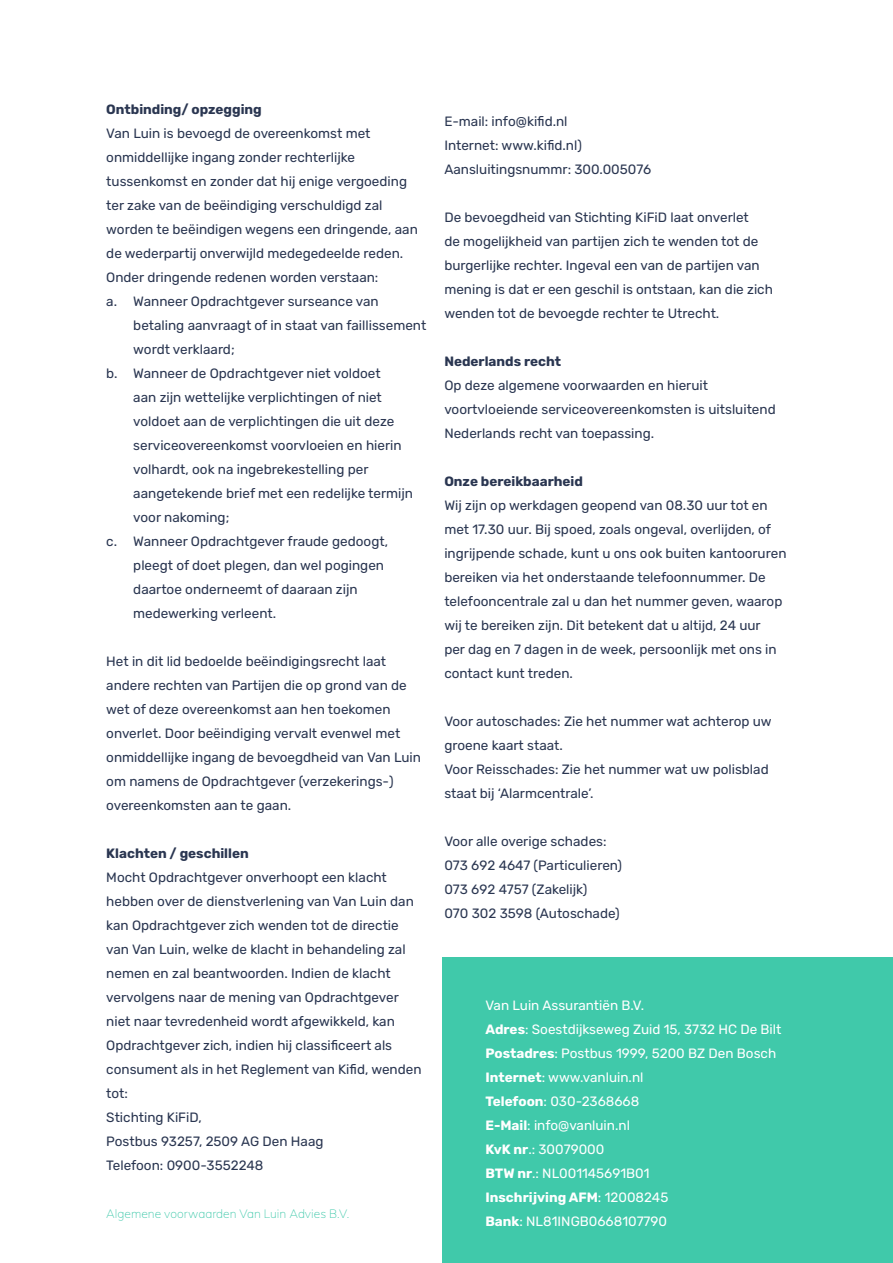
<style>
.page{position:relative;width:893px;height:1263px;background:#fff}
.page>*{position:absolute;margin:0;border:0;box-sizing:border-box;transform-origin:0 0}
.t1{font:13.5px/24px "Rubik";color:#2a3651}
.t2{font:13.5px "Rubik";color:#fff}
.t3{font:300 13.5px "Rubik";color:#2a3651}
.t4{font:300 13.5px "Rubik";color:#fff}
.t5{font:200 12px "Muli";color:#40c9aa}
.s1{font-weight:300}
.s2{font-weight:400}
</style>
<div class="page">
<div style="left:443px;top:957px;width:450px;height:306px;background:#40c9aa"></div>
<p class="t3" style="left:106px;top:102px;width:157px">Ontbinding/ opzegging</p>
<p class="t1" style="left:106px;top:122px;width:313px">Van Luin is bevoegd de overeenkomst met onmiddellijke ingang zonder rechterlijke tussenkomst en zonder dat hij enige vergoeding ter zake van de beëindiging verschuldigd zal worden te beëindigen wegens een dringende, aan de wederpartij onverwijld medegedeelde reden.<br>Onder dringende redenen worden verstaan:</p>
<p class="t1" style="left:133px;top:290px;width:294px;text-indent:-27px">a. Wanneer Opdrachtgever surseance van betaling aanvraagt of in staat van faillissement wordt verklaard;</p>
<p class="t1" style="left:133px;top:362px;width:281px;text-indent:-27px">b. Wanneer de Opdrachtgever niet voldoet<br>aan zijn wettelijke verplichtingen of niet voldoet aan de verplichtingen die uit deze serviceovereenkomst voorvloeien en hierin volhardt, ook na ingebrekestelling per aangetekende brief met een redelijke termijn voor nakoming;</p>
<p class="t1" style="left:133px;top:530px;width:256px;text-indent:-27px">c. Wanneer Opdrachtgever fraude gedoogt, pleegt of doet plegen, dan wel pogingen daartoe onderneemt of daaraan zijn medewerking verleent.</p>
<p class="t1" style="left:106px;top:650px;width:316px">Het in dit lid bedoelde beëindigingsrecht laat andere rechten van Partijen die op grond van de wet of deze overeenkomst aan hen toekomen onverlet. Door beëindiging vervalt evenwel met onmiddellijke ingang de bevoegdheid van Van Luin om namens de Opdrachtgever (verzekerings-) overeenkomsten aan te gaan.</p>
<p class="t3" style="left:106px;top:846px;width:144px">Klachten / geschillen</p>
<p class="t1" style="left:106px;top:866px;width:317px">Mocht Opdrachtgever onverhoopt een klacht hebben over de dienstverlening van Van Luin dan kan Opdrachtgever zich wenden tot de directie van Van Luin, welke de klacht in behandeling zal nemen en zal beantwoorden. Indien de klacht vervolgens naar de mening van Opdrachtgever niet naar tevredenheid wordt afgewikkeld, kan Opdrachtgever zich, indien hij classificeert als consument als in het Reglement van Kifid, wenden tot:</p>
<p class="t1" style="left:106px;top:1106px;width:97px">Stichting KiFiD,</p>
<p class="t1" style="left:106px;top:1130px;width:219px">Postbus 93257, 2509 AG Den Haag</p>
<p class="t1" style="left:106px;top:1154px;width:159px">Telefoon: 0900-3552248</p>
<p class="t5" style="left:106px;top:1205px;width:245px">Algemene voorwaarden Van Luin Advies B.V.</p>
<p class="t1" style="left:444px;top:110px;width:125px">E-mail: info@kifid.nl</p>
<p class="t1" style="left:444px;top:134px;width:139px">Internet: www.kifid.nl)</p>
<p class="t1" style="left:444px;top:158px;width:208px">Aansluitingsnummr: 300.005076</p>
<p class="t1" style="left:444px;top:206px;width:330px">De bevoegdheid van Stichting KiFiD laat onverlet<br>de mogelijkheid van partijen zich te wenden tot de burgerlijke rechter. Ingeval een van de partijen van mening is dat er een geschil is ontstaan, kan die zich wenden tot de bevoegde rechter te Utrecht.</p>
<p class="t3" style="left:444px;top:354px;width:118px">Nederlands recht</p>
<p class="t1" style="left:444px;top:374px;width:333px">Op deze algemene voorwaarden en hieruit voortvloeiende serviceovereenkomsten is uitsluitend<br>Nederlands recht van toepassing.</p>
<p class="t3" style="left:444px;top:474px;width:140px">Onze bereikbaarheid</p>
<p class="t1" style="left:444px;top:494px;width:344px">Wij zijn op werkdagen geopend van 08.30 uur tot en met 17.30 uur. Bij spoed, zoals ongeval, overlijden, of ingrijpende schade, kunt u ons ook buiten kantooruren bereiken via het onderstaande telefoonnummer. De telefooncentrale zal u dan het nummer geven, waarop wij te bereiken zijn. Dit betekent dat u altijd, 24 uur<br>per dag en 7 dagen in de week, persoonlijk met ons in contact kunt treden.</p>
<p class="t1" style="left:444px;top:710px;width:329px">Voor autoschades: Zie het nummer wat achterop uw groene kaart staat.</p>
<p class="t1" style="left:444px;top:758px;width:326px">Voor Reisschades: Zie het nummer wat uw polisblad staat bij ‘Alarmcentrale’.</p>
<p class="t1" style="left:444px;top:830px;width:164px">Voor alle overige schades:</p>
<p class="t1" style="left:444px;top:854px;width:179px">073 692 4647 (Particulieren)</p>
<p class="t1" style="left:444px;top:878px;width:145px">073 692 4757 (Zakelijk)</p>
<p class="t1" style="left:444px;top:902px;width:177px">070 302 3598 (Autoschade)</p>
<p class="t2" style="left:485px;top:997px;width:160px">Van Luin Assurantiën B.V.</p>
<p class="t2" style="left:485px;top:1021px;width:297px"><span class="s1">Adres</span>: Soestdijkseweg Zuid 15, 3732 HC De Bilt</p>
<p class="t2" style="left:485px;top:1045px;width:292px"><span class="s1">Postadres</span>: Postbus 1999, 5200 BZ Den Bosch</p>
<p class="t2" style="left:485px;top:1069px;width:160px"><span class="s1">Internet</span>: www.vanluin.nl</p>
<p class="t2" style="left:485px;top:1093px;width:155px"><span class="s1">Telefoon</span>: 030-2368668</p>
<p class="t2" style="left:485px;top:1117px;width:146px"><span class="s1">E-Mail</span>: info@vanluin.nl</p>
<p class="t2" style="left:485px;top:1141px;width:120px"><span class="s1">KvK nr</span>.: 30079000</p>
<p class="t2" style="left:485px;top:1165px;width:166px"><span class="s1">BTW nr</span>.: NL001145691B01</p>
<p class="t4" style="left:485px;top:1189px;width:184px">Inschrijving AFM<span class="s2">: 12008245</span></p>
<p class="t2" style="left:485px;top:1213px;width:183px"><span class="s1">Bank</span>: NL81INGB0668107790</p>
</div>
